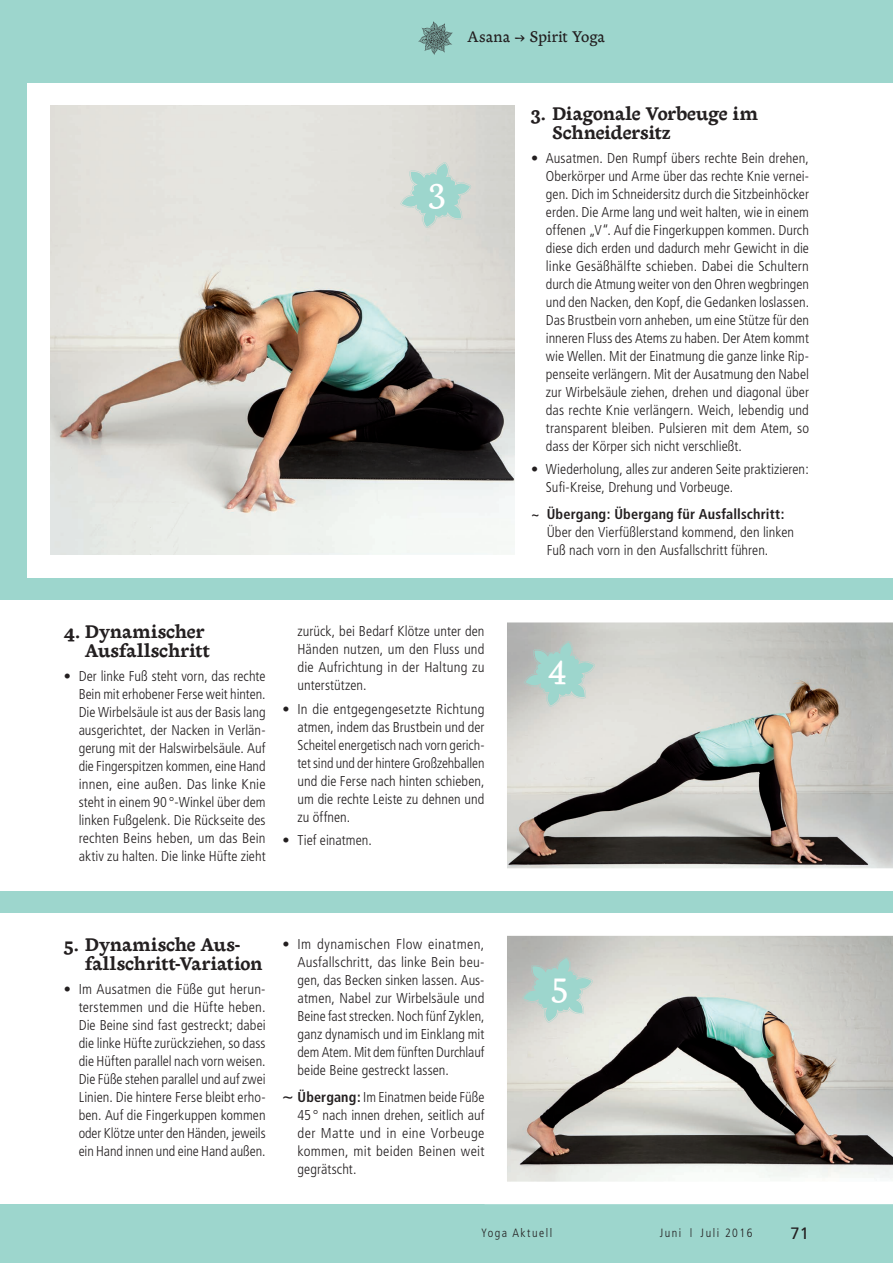
<style>
.page{position:relative;width:893px;height:1263px;background:#9dd6cd}
.page>*{position:absolute;margin:0;border:0;box-sizing:border-box;transform-origin:0 0}
.t1{font:38.55px "Baldufa";color:#fff}
.t2{font:700 19.5px/19.5px "Baldufa";letter-spacing:-.01em;color:#231f20}
.t3{font:16.5px "Baldufa";letter-spacing:-.005em;color:#231f20}
.t4{font:16.5px "Frutiger";color:#231f20}
.t5{font:300 condensed 14.25px/18px "Frutiger";letter-spacing:.005em;color:#231f20;text-align:justify}
.t6{font:700 condensed 14.25px "Frutiger";letter-spacing:.01em;color:#231f20}
.t7{font:300 condensed 12px "Frutiger";letter-spacing:.125em;color:#231f20}
.s1{font-size:21px}
.s2{font-family:"Baldufa";font-weight:400;font-style:italic;font-stretch:normal;font-size:18px}
.s3{font-weight:700}
.s4{font-family:"Palatino";font-weight:400;font-stretch:normal}
</style>
<div class="page">
<div style="left:28px;top:83px;width:865px;height:494px;background:#fff"></div>
<div style="left:0;top:600px;width:893px;height:291px;background:#fff"></div>
<div style="left:0;top:913px;width:893px;height:291px;background:#fff"></div>
<img style="left:50px;top:105px;width:464px;height:450px">
<svg style="left:507px;top:935px;width:386px;height:247px;background:#adaca6"></svg>
<svg style="left:507px;top:622px;width:386px;height:247px;background:#aeaca6"></svg>
<svg style="left:400px;top:162px;width:71px;height:66px;background:#bed8d1"></svg>
<svg style="left:524px;top:641px;width:71px;height:66px;background:#b4cec8"></svg>
<svg style="left:522px;top:956px;width:71px;height:67px;background:#b6d0ca"></svg>
<svg style="left:418px;top:21px;width:35px;height:34px"></svg>
<p class="t3" style="left:467px;top:27px;width:139px">Asana Spirit Yoga</p>
<h1 class="t1" style="left:429px;top:166px;width:18px">3</h1>
<h2 class="t2" style="left:552px;top:103px;width:208px;text-indent:-21px"><span class="s1">3.</span> Diagonale Vorbeuge im<br>Schneidersitz</h2>
<p class="t5" style="left:546px;top:149px;width:265px;text-indent:-15px">• Ausatmen. Den Rumpf übers rechte Bein drehen, Oberkörper und Arme über das rechte Knie vernei&shy;gen. Dich im Schneidersitz durch die Sitzbeinhöcker erden. Die Arme lang und weit halten, wie in einem offenen „V“. Auf die Fingerkuppen kommen. Durch diese dich erden und dadurch mehr Gewicht in die linke Gesäßhälfte schieben. Dabei die Schultern durch die Atmung weiter von den Ohren wegbringen und den Nacken, den Kopf, die Gedanken loslassen.<br>Das Brustbein vorn anheben, um eine Stütze für den inneren Fluss des Atems zu haben. Der Atem kommt wie Wellen. Mit der Einatmung die ganze linke Rip&shy;penseite verlängern. Mit der Ausatmung den Nabel zur Wirbelsäule ziehen, drehen und diagonal über das rechte Knie verlängern. Weich, lebendig und transparent bleiben. Pulsieren mit dem Atem, so dass der Körper sich nicht verschließt.</p>
<p class="t5" style="left:546px;top:461px;width:265px;text-indent:-15px">• Wiederholung, alles zur anderen Seite praktizieren:<br>Sufi-Kreise, Drehung und Vorbeuge.</p>
<p class="t6" style="left:531px;top:506px;width:255px">~ Übergang: Übergang für Ausfallschritt:</p>
<p class="t5" style="left:547px;top:523px;width:249px">Über den Vierfüßlerstand kommend, den linken<br>Fuß nach vorn in den Ausfallschritt führen.</p>
<h2 class="t2" style="left:64px;top:621px;width:148px;text-align:right"><span class="s1">4.</span> Dynamischer<br>Ausfallschritt</h2>
<p class="t5" style="left:79px;top:667px;width:188px;text-indent:-15px">• Der linke Fuß steht vorn, das rechte Bein mit erhobener Ferse weit hinten.<br>Die Wirbelsäule ist aus der Basis lang ausgerichtet, der Nacken in Verlän&shy;gerung mit der Halswirbelsäule. Auf die Fingerspitzen kommen, eine Hand innen, eine außen. Das linke Knie steht in einem 90 °-Winkel über dem linken Fußgelenk. Die Rückseite des rechten Beins heben, um das Bein aktiv zu halten. Die linke Hüfte zieht</p>
<p class="t5" style="left:297px;top:622px;width:188px">zurück, bei Bedarf Klötze unter den Händen nutzen, um den Fluss und die Aufrichtung in der Haltung zu unterstützen.</p>
<p class="t5" style="left:297px;top:700px;width:188px;text-indent:-15px">• In die entgegengesetzte Richtung atmen, indem das Brustbein und der Scheitel energetisch nach vorn gerich&shy;tet sind und der hintere Großzehballen und die Ferse nach hinten schieben, um die rechte Leiste zu dehnen und zu öffnen.</p>
<p class="t5" style="left:283px;top:831px;width:91px">• Tief einatmen.</p>
<h1 class="t1" style="left:547px;top:642px;width:21px">4</h1>
<h2 class="t2" style="left:85px;top:934px;width:179px;text-indent:-21px"><span class="s1">5.</span> Dynamische Aus&shy;fallschritt-Variation</h2>
<p class="t5" style="left:79px;top:980px;width:188px;text-indent:-15px">• Im Ausatmen die Füße gut herun&shy;terstemmen und die Hüfte heben.<br>Die Beine sind fast gestreckt; dabei die linke Hüfte zurückziehen, so dass die Hüften parallel nach vorn weisen.<br>Die Füße stehen parallel und auf zwei Linien. Die hintere Ferse bleibt erho&shy;ben. Auf die Fingerkuppen kommen oder Klötze unter den Händen, jeweils ein Hand innen und eine Hand außen.</p>
<p class="t5" style="left:297px;top:935px;width:188px;text-indent:-15px">• Im dynamischen Flow einatmen, Ausfallschritt, das linke Bein beu&shy;gen, das Becken sinken lassen. Aus&shy;atmen, Nabel zur Wirbelsäule und Beine fast strecken. Noch fünf Zyklen, ganz dynamisch und im Einklang mit dem Atem. Mit dem fünften Durchlauf beide Beine gestreckt lassen.</p>
<p class="t5" style="left:298px;top:1088px;width:188px;text-indent:-15px"><span class="s2">~</span> <span class="s3">Übergang:</span> Im Einatmen beide Füße 45 ° nach innen drehen, seitlich auf der Matte und in eine Vorbeuge kommen, mit beiden Beinen weit gegrätscht.</p>
<h1 class="t1" style="left:551px;top:960px;width:19px">5</h1>
<p class="t7" style="left:481px;top:1225px;width:72px">Yoga Aktuell</p>
<p class="t7" style="left:660px;top:1226px;width:94px">Juni <span class="s4">|</span> Juli 2016</p>
<p class="t4" style="left:791px;top:1224px;width:20px">71</p>
</div>
